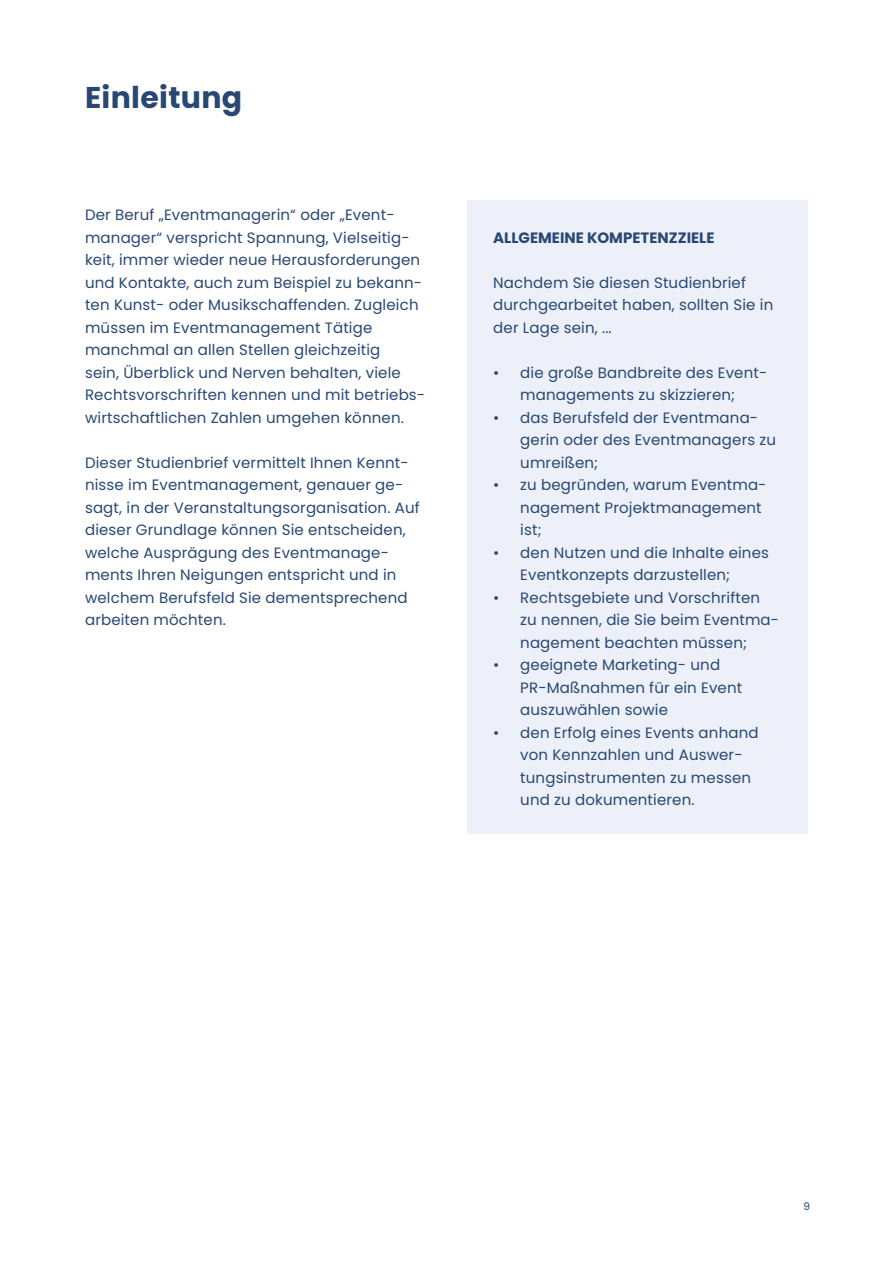
<style>
.page{position:relative;width:893px;height:1263px;background:#fff}
.page>*{position:absolute;margin:0;border:0;box-sizing:border-box;transform-origin:0 0}
.t1{font:700 30px "Poppins";letter-spacing:.01em;color:#284873}
.t2{font:15px/22.5px "Poppins";letter-spacing:.01em;color:#284873}
.t3{font:700 15px "Poppins";color:#284873}
.t4{font:10.5px "Poppins";color:#284873}
</style>
<div class="page">
<div style="left:468px;top:201px;width:340px;height:633px;background:#edf0f8"></div>
<h1 class="t1" style="left:85px;top:80px;width:159px">Einleitung</h1>
<p class="t2" style="left:85px;top:204px;width:342px">Der Beruf „Eventmanagerin“ oder „Event&shy;manager“ verspricht Spannung, Vielseitig&shy;keit, immer wieder neue Herausforderungen und Kontakte, auch zum Beispiel zu bekann&shy;ten Kunst- oder Musikschaffenden. Zugleich müssen im Eventmanagement Tätige manchmal an allen Stellen gleichzeitig<br>sein, Überblick und Nerven behalten, viele Rechtsvorschriften kennen und mit betriebs&shy;wirtschaftlichen Zahlen umgehen können.</p>
<p class="t2" style="left:85px;top:451px;width:336px">Dieser Studienbrief vermittelt Ihnen Kennt&shy;nisse im Eventmanagement, genauer ge&shy;sagt, in der Veranstaltungsorganisation. Auf dieser Grundlage können Sie entscheiden, welche Ausprägung des Eventmanage&shy;ments Ihren Neigungen entspricht und in welchem Berufsfeld Sie dementsprechend arbeiten möchten.</p>
<p class="t3" style="left:493px;top:229px;width:223px">ALLGEMEINE KOMPETENZZIELE</p>
<p class="t2" style="left:493px;top:271px;width:281px">Nachdem Sie diesen Studienbrief durchgearbeitet haben, sollten Sie in der Lage sein, ...</p>
<p class="t2" style="left:493px;top:361px;width:276px;text-align:center">• die große Bandbreite des Event&shy;managements zu skizzieren;</p>
<p class="t2" style="left:520px;top:406px;width:257px;text-indent:-27px">• das Berufsfeld der Eventmana&shy;gerin oder des Eventmanagers zu umreißen;</p>
<p class="t2" style="left:520px;top:474px;width:248px;text-indent:-27px">• zu begründen, warum Eventma&shy;nagement Projektmanagement ist;</p>
<p class="t2" style="left:520px;top:541px;width:250px;text-indent:-27px">• den Nutzen und die Inhalte eines<br>Eventkonzepts darzustellen;</p>
<p class="t2" style="left:520px;top:586px;width:260px;text-indent:-27px">• Rechtsgebiete und Vorschriften zu nennen, die Sie beim Eventma&shy;nagement beachten müssen;</p>
<p class="t2" style="left:520px;top:654px;width:223px;text-indent:-27px">• geeignete Marketing- und<br>PR-Maßnahmen für ein Event auszuwählen sowie</p>
<p class="t2" style="left:520px;top:721px;width:240px;text-indent:-27px">• den Erfolg eines Events anhand von Kennzahlen und Auswer&shy;tungsinstrumenten zu messen und zu dokumentieren.</p>
<p class="t4" style="left:803px;top:1200px;width:8px">9</p>
</div>
